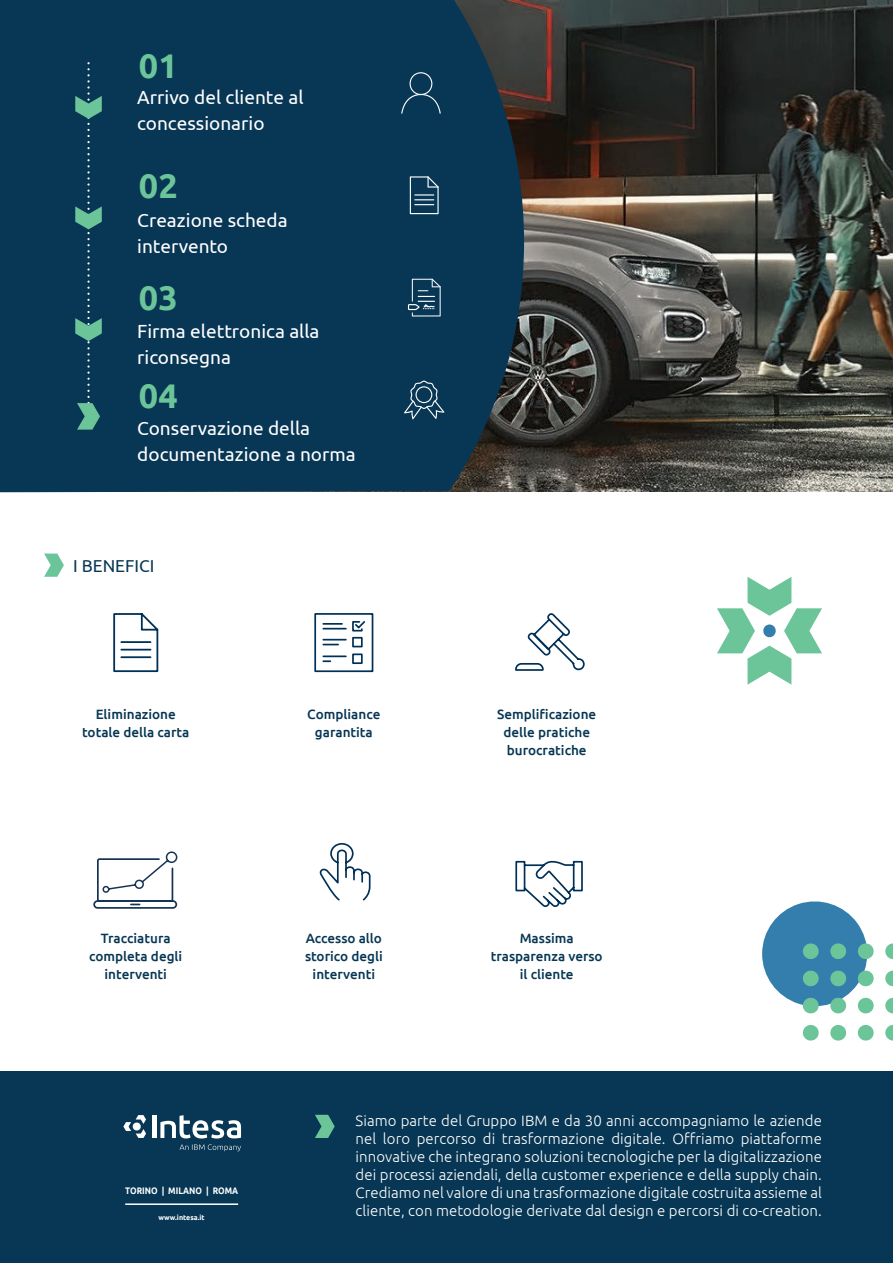
<style>
.page{position:relative;width:893px;height:1263px;background:#fff}
.page>*{position:absolute;margin:0;border:0;box-sizing:border-box;transform-origin:0 0}
.t1{font:700 34.2px "Ubuntu";color:#6cc499}
.t2{font:19.05px/25.8px "Ubuntu";color:#fff}
.t3{font:17.25px "Ubuntu";color:#073754}
.t4{font:300 15px/18px "Ubuntu";letter-spacing:.005em;color:#fff;text-align:justify}
.t5{font:500 13.5px/18px "Ubuntu";color:#073754;text-align:center}
.t6{font:700 9.45px "Ubuntu";color:#fff;scale:.87 1}
.t7{font:700 7.05px "Ubuntu";color:#fff}
</style>
<div class="page">
<img style="left:524px;top:0;width:369px;height:491px">
<div style="left:0;top:0;width:524px;height:492px;background:#083655"></div>
<div style="left:0;top:1071px;width:893px;height:192px;background:#073754"></div>
<svg style="left:123px;top:1115px;width:23px;height:23px"></svg>
<hr style="left:153px;top:1115px;width:4px;height:23px;background:#fff">
<svg style="left:160px;top:1115px;width:81px;height:23px"></svg>
<svg style="left:180px;top:1144px;width:61px;height:7px"></svg>
<hr style="left:125px;top:1203px;width:113px;height:2px;background:#fff">
<svg style="left:315px;top:1115px;width:20px;height:23px"></svg>
<svg style="left:44px;top:553px;width:20px;height:24px"></svg>
<svg style="left:113px;top:613px;width:46px;height:60px"></svg>
<svg style="left:320px;top:843px;width:51px;height:58px"></svg>
<svg style="left:717px;top:577px;width:105px;height:108px"></svg>
<svg style="left:885px;top:943px;width:8px;height:16px"></svg>
<svg style="left:885px;top:970px;width:8px;height:17px"></svg>
<svg style="left:885px;top:997px;width:8px;height:17px"></svg>
<svg style="left:885px;top:1025px;width:8px;height:16px"></svg>
<svg style="left:858px;top:1025px;width:16px;height:16px"></svg>
<svg style="left:830px;top:1025px;width:17px;height:16px"></svg>
<svg style="left:762px;top:901px;width:112px;height:113px"></svg>
<svg style="left:803px;top:1025px;width:16px;height:16px"></svg>
<svg style="left:314px;top:613px;width:60px;height:60px"></svg>
<svg style="left:515px;top:613px;width:70px;height:58px"></svg>
<svg style="left:515px;top:860px;width:68px;height:47px"></svg>
<svg style="left:93px;top:851px;width:85px;height:58px"></svg>
<svg style="left:75px;top:63px;width:27px;height:367px;background:#1c5063"></svg>
<svg style="left:404px;top:381px;width:40px;height:38px;background:#2f5670"></svg>
<svg style="left:410px;top:176px;width:29px;height:38px"></svg>
<svg style="left:408px;top:279px;width:33px;height:37px"></svg>
<svg style="left:401px;top:72px;width:40px;height:42px;background:#1c4662"></svg>
<h1 class="t1" style="left:139px;top:45px;width:40px">01</h1>
<p class="t2" style="left:137px;top:83px;width:168px">Arrivo del cliente al concessionario</p>
<h1 class="t1" style="left:139px;top:165px;width:40px">02</h1>
<p class="t2" style="left:137px;top:207px;width:152px">Creazione scheda intervento</p>
<h1 class="t1" style="left:139px;top:277px;width:40px">03</h1>
<p class="t2" style="left:137px;top:317px;width:184px">Firma elettronica alla riconsegna</p>
<h1 class="t1" style="left:139px;top:375px;width:40px">04</h1>
<p class="t2" style="left:137px;top:415px;width:220px">Conservazione della documentazione a norma</p>
<p class="t3" style="left:73px;top:555px;width:83px">I BENEFICI</p>
<p class="t5" style="left:82px;top:704px;width:109px">Eliminazione totale della carta</p>
<p class="t5" style="left:307px;top:704px;width:75px">Compliance garantita</p>
<p class="t5" style="left:497px;top:704px;width:101px">Semplificazione delle pratiche burocratiche</p>
<p class="t5" style="left:89px;top:929px;width:95px">Tracciatura completa degli interventi</p>
<p class="t6" style="left:125px;top:1185px;width:131px">TORINO | MILANO | ROMA</p>
<p class="t7" style="left:159px;top:1213px;width:48px">www.intesa.it</p>
<p class="t5" style="left:305px;top:929px;width:79px">Accesso allo storico degli interventi</p>
<p class="t5" style="left:491px;top:929px;width:113px">Massima trasparenza verso il cliente</p>
<p class="t4" style="left:356px;top:1112px;width:468px">Siamo parte del Gruppo IBM e da 30 anni accompagniamo le aziende nel loro percorso di trasformazione digitale. Offriamo piattaforme innovative che integrano soluzioni tecnologiche per la digitalizzazione dei processi aziendali, della customer experience e della supply chain.<br>Crediamo nel valore di una trasformazione digitale costruita assieme al cliente, con metodologie derivate dal design e percorsi di co-creation.</p>
</div>
